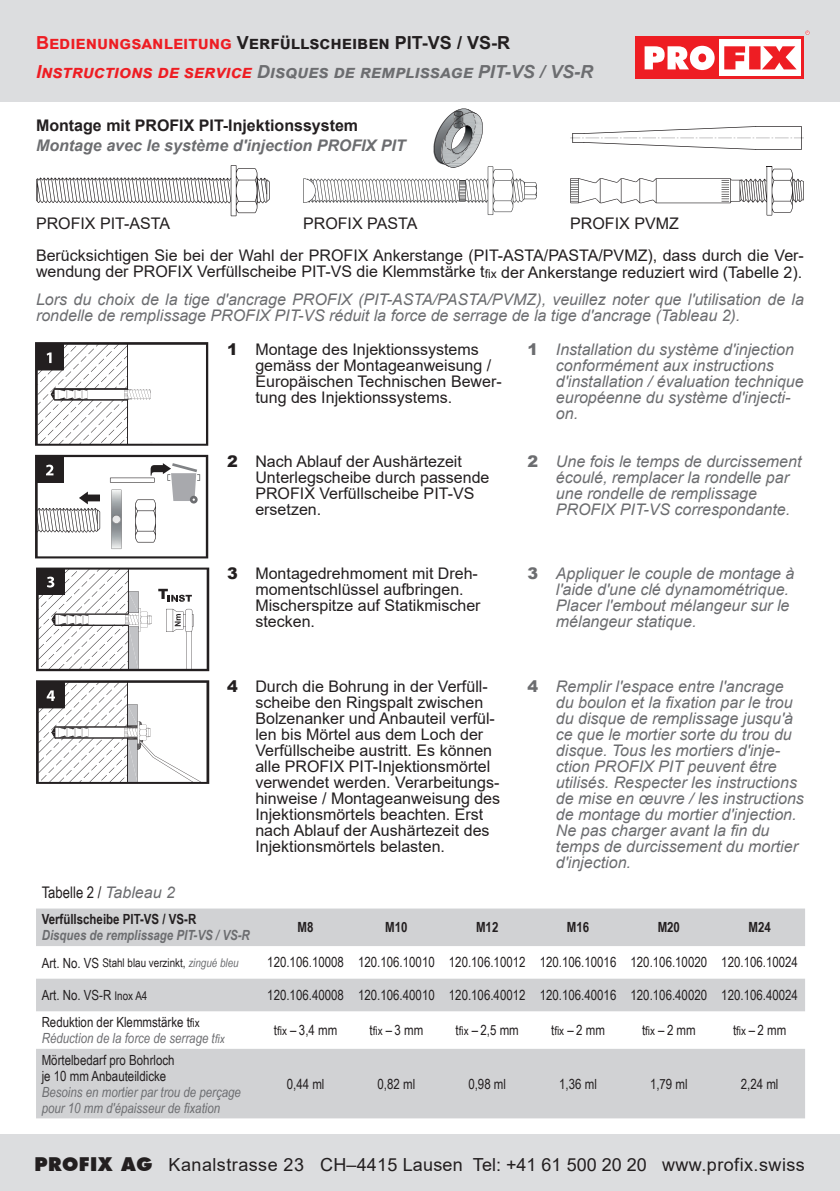
<style>
.page{position:relative;width:840px;height:1191px;background:#fff}
.page>*{position:absolute;margin:0;border:0;box-sizing:border-box;transform-origin:0 0}
.t1{font:italic 700 18px/29px "Arial";color:#6c6d70}
.t2{font:18px "Arial";letter-spacing:.025em;color:#231f20}
.t3{font:italic 16px/16px "Arial";color:#6c6d70}
.t4{font:16px/16px "Arial";color:#231f20}
.t5{font:italic 700 16px "Arial";color:#6c6d70}
.t6{font:700 16px "Arial";color:#231f20}
.t7{font:16px "Arial Narrow";color:#231f20}
.t8{font:14px/16px "Arial Narrow";color:#231f20}
.t9{font:italic 14px/16px "Arial Narrow";color:#6c6d70}
.t10{font:700 14px "Arial Narrow";color:#231f20}
.t11{font:italic 700 14px "Arial Narrow";color:#6c6d70}
.t12{font:12px "Arial Narrow";color:#231f20}
.s1{font-style:normal;color:#ee1d23}
.s2{font-style:normal;color:#231f20}
.s3{color:#ee1d23}
.s4{font-size:12px}
.s5{font-weight:900}
.s6{font-weight:900;font-style:normal}
.s7{font-family:"Arial";font-style:italic;color:#6c6d70}
.s8{font-size:14px}
.s9{font-style:italic;color:#6c6d70}
.s10{font-style:normal;font-size:12px;color:#231f20}
.s11{font-family:"Futura";font-weight:800}
</style>
<div class="page">
<div style="left:0;top:0;width:839px;height:102px;background:#dcdddf"></div>
<div style="left:635px;top:36px;width:168px;height:42px;background:#ee1d23"></div>
<div style="left:719px;top:39px;width:81px;height:36px;background:#fff"></div>
<svg style="left:644px;top:46px;width:70px;height:24px"></svg>
<svg style="left:724px;top:46px;width:72px;height:23px"></svg>
<svg style="left:805px;top:31px;width:4px;height:4px"></svg>
<div style="left:0;top:1134px;width:839px;height:57px;background:#dcdddf"></div>
<svg style="left:38px;top:345px;width:114px;height:98px"></svg>
<div style="left:35px;top:342px;width:173px;height:104px;border:2px solid #231f20"></div>
<svg style="left:38px;top:458px;width:163px;height:92px"></svg>
<div style="left:35px;top:455px;width:173px;height:103px;border:2px solid #231f20"></div>
<svg style="left:39px;top:570px;width:155px;height:98px"></svg>
<div style="left:36px;top:567px;width:173px;height:104px;border:2px solid #231f20"></div>
<svg style="left:39px;top:683px;width:161px;height:98px"></svg>
<div style="left:36px;top:680px;width:173px;height:104px;border:2px solid #231f20"></div>
<svg style="left:570px;top:126px;width:233px;height:24px"></svg>
<svg style="left:583px;top:126px;width:172px;height:8px"></svg>
<svg style="left:36px;top:165px;width:233px;height:51px"></svg>
<svg style="left:303px;top:108px;width:233px;height:107px"></svg>
<svg style="left:570px;top:166px;width:233px;height:49px"></svg>
<svg style="left:36px;top:908px;width:768px;height:210px;fill:#d1d2d4"></svg>
<p class="t1" style="left:36px;top:29px;width:558px"><span class="s1">Bedienungsanleitung</span> <span class="s2">Verfüllscheiben PIT-VS / VS-R<br></span><span class="s3">Instructions de service</span> Disques de remplissage PIT-VS / VS-R</p>
<p class="t6" style="left:36px;top:114px;width:323px">Montage mit PROFIX PIT-Injektionssystem</p>
<p class="t5" style="left:36px;top:134px;width:371px">Montage avec le système d'injection PROFIX PIT</p>
<p class="t4" style="left:36px;top:215px;width:135px">PROFIX PIT-ASTA</p>
<p class="t4" style="left:303px;top:215px;width:116px">PROFIX PASTA</p>
<p class="t4" style="left:570px;top:215px;width:110px">PROFIX PVMZ</p>
<p class="t4" style="left:36px;top:248px;width:769px">Berücksichtigen Sie bei der Wahl der PROFIX Ankerstange (PIT-ASTA/PASTA/PVMZ), dass durch die Ver&shy;wendung der PROFIX Verfüllscheibe PIT-VS die Klemmstärke t<span class="s4">fix</span> der Ankerstange reduziert wird (Tabelle 2).</p>
<p class="t3" style="left:36px;top:291px;width:769px">Lors du choix de la tige d'ancrage PROFIX (PIT-ASTA/PASTA/PVMZ), veuillez noter que l'utilisation de la rondelle de remplissage PROFIX PIT-VS réduit la force de serrage de la tige d'ancrage (Tableau 2).</p>
<p class="t4" style="left:255px;top:341px;width:248px;text-indent:-28px"><span class="s5">1</span> Montage des Injektionssystems gemäss der Montageanweisung /<br>Europäischen Technischen Bewer&shy;tung des Injektionssystems.</p>
<p class="t4" style="left:255px;top:453px;width:235px;text-indent:-28px"><span class="s5">2</span> Nach Ablauf der Aushärtezeit<br>Unterlegscheibe durch passende<br>PROFIX Verfüllscheibe PIT-VS ersetzen.</p>
<p class="t3" style="left:555px;top:341px;width:249px;text-indent:-28px"><span class="s6">1</span> Installation du système d'injection conformément aux instructions d'installation / évaluation technique européenne du système d'injecti&shy;on.</p>
<p class="t3" style="left:555px;top:453px;width:247px;text-indent:-28px"><span class="s6">2</span> Une fois le temps de durcissement écoulé, remplacer la rondelle par une rondelle de remplissage<br>PROFIX PIT-VS correspondante.</p>
<p class="t4" style="left:255px;top:565px;width:226px;text-indent:-28px"><span class="s5">3</span> Montagedrehmoment mit Dreh&shy;momentschlüssel aufbringen.<br>Mischerspitze auf Statikmischer stecken.</p>
<p class="t3" style="left:555px;top:565px;width:240px;text-indent:-28px"><span class="s6">3</span> Appliquer le couple de montage à l'aide d'une clé dynamométrique.<br>Placer l'embout mélangeur sur le mélangeur statique.</p>
<p class="t4" style="left:255px;top:678px;width:246px;text-indent:-28px"><span class="s5">4</span> Durch die Bohrung in der Verfüll&shy;scheibe den Ringspalt zwischen Bolzenanker und Anbauteil verfül&shy;len bis Mörtel aus dem Loch der Verfüllscheibe austritt. Es können alle PROFIX PIT-Injektionsmörtel verwendet werden. Verarbeitungs&shy;hinweise / Montageanweisung des Injektionsmörtels beachten. Erst nach Ablauf der Aushärtezeit des Injektionsmörtels belasten.</p>
<p class="t3" style="left:555px;top:678px;width:249px;text-indent:-28px"><span class="s6">4</span> Remplir l'espace entre l'ancrage du boulon et la fixation par le trou du disque de remplissage jusqu'à ce que le mortier sorte du trou du disque. Tous les mortiers d'inje&shy;ction PROFIX PIT peuvent être utilisés. Respecter les instructions de mise en œuvre / les instructions de montage du mortier d'injection.<br>Ne pas charger avant la fin du temps de durcissement du mortier d'injection.</p>
<p class="t7" style="left:42px;top:880px;width:135px">Tabelle 2 / <span class="s7">Tableau 2</span></p>
<p class="t10" style="left:42px;top:909px;width:156px">Verfüllscheibe PIT-VS / VS-R</p>
<p class="t11" style="left:42px;top:925px;width:209px">Disques de remplissage PIT-VS / VS-R</p>
<p class="t10" style="left:297px;top:917px;width:17px">M8</p>
<p class="t10" style="left:385px;top:917px;width:24px">M10</p>
<p class="t10" style="left:476px;top:917px;width:24px">M12</p>
<p class="t10" style="left:566px;top:917px;width:24px">M16</p>
<p class="t10" style="left:657px;top:917px;width:24px">M20</p>
<p class="t10" style="left:748px;top:917px;width:24px">M24</p>
<p class="t12" style="left:42px;top:954px;width:198px"><span class="s8">Art. No. VS</span> Stahl blau verzinkt, <span class="s9">zingué bleu</span></p>
<p class="t8" style="left:267px;top:954px;width:532px">120.106.10008 120.106.10010 120.106.10012 120.106.10016 120.106.10020 120.106.10024</p>
<p class="t8" style="left:42px;top:986px;width:107px">Art. No. VS-R <span class="s4">Inox A4</span></p>
<p class="t8" style="left:267px;top:986px;width:532px">120.106.40008 120.106.40010 120.106.40012 120.106.40016 120.106.40020 120.106.40024</p>
<p class="t9" style="left:42px;top:1014px;width:184px"><span class="s2">Reduktion der Klemmstärke t</span><span class="s10">fix<br></span>Réduction de la force de serrage t<span class="s4">fix</span></p>
<p class="t8" style="left:274px;top:1021px;width:65px">t<span class="s4">fix</span> – 3,4 mm</p>
<p class="t8" style="left:369px;top:1021px;width:55px">t<span class="s4">fix</span> – 3 mm</p>
<p class="t8" style="left:455px;top:1021px;width:65px">t<span class="s4">fix</span> – 2,5 mm</p>
<p class="t8" style="left:551px;top:1021px;width:55px">t<span class="s4">fix</span> – 2 mm</p>
<p class="t8" style="left:641px;top:1021px;width:55px">t<span class="s4">fix</span> – 2 mm</p>
<p class="t8" style="left:732px;top:1021px;width:55px">t<span class="s4">fix</span> – 2 mm</p>
<p class="t8" style="left:42px;top:1051px;width:134px">Mörtelbedarf pro Bohrloch je 10 mm Anbauteildicke</p>
<p class="t9" style="left:42px;top:1083px;width:201px">Besoins en mortier par trou de perçage pour 10 mm d'épaisseur de fixation</p>
<p class="t8" style="left:286px;top:1075px;width:39px">0,44 ml</p>
<p class="t8" style="left:377px;top:1075px;width:39px">0,82 ml</p>
<p class="t8" style="left:468px;top:1075px;width:39px">0,98 ml</p>
<p class="t8" style="left:559px;top:1075px;width:39px">1,36 ml</p>
<p class="t8" style="left:649px;top:1075px;width:39px">1,79 ml</p>
<p class="t8" style="left:740px;top:1075px;width:39px">2,24 ml</p>
<p class="t2" style="left:34px;top:1151px;width:771px"><span class="s11">PROFIX AG</span> Kanalstrasse 23 CH–4415 Lausen Tel: +41 61 500 20 20 www.profix.swiss</p>
</div>
